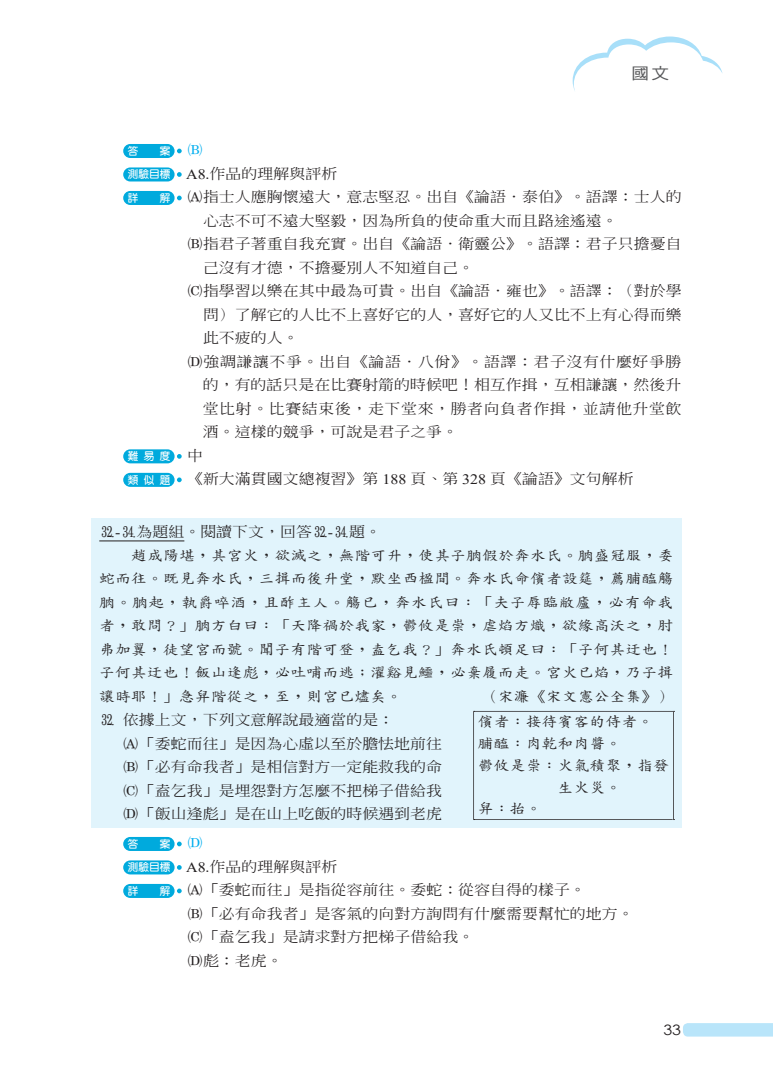
<style>
.page{position:relative;width:773px;height:1085px;background:#fff}
.page>*{position:absolute;margin:0;border:0;box-sizing:border-box;transform-origin:0 0}
.t1{font:16px "DF Hei Std W5";color:#57585a;scale:1.11 1}
.t2{font:500 14.38px/23.5px "AR Std Song B5";color:#231f20;scale:1.11 1}
.t3{font:500 14.38px/23.5px "AR Stdkai U30";color:#231f20;text-align:justify;scale:1.11 1}
.t4{font:500 14.38px "AR Std Song B5";letter-spacing:.035em;color:#231f20;scale:1.11 1}
.t5{font:14.38px "Century Gothic";color:#231f20;scale:1.11 1}
.t6{font:700 10.62px "AR Yuan B5";color:#fff}
.s1{font-family:"HL07";font-weight:400;font-size:14.38px;color:#00aeef}
.s2{font-family:"AR Yuan B5";font-weight:700;font-size:10.62px;color:#fff}
.s3{font-family:"Times New Roman";font-weight:400}
.s4{font-family:"HL07";font-weight:400}
.s5{font-family:"AR Std Song B5";font-weight:500;font-size:14.38px;color:#231f20}
.s6{font-family:"HL01";font-weight:400}
</style>
<div class="page">
<svg style="left:683px;top:1023px;width:89px;height:13px"></svg>
<svg style="left:572px;top:36px;width:150px;height:55px"></svg>
<div style="left:123px;top:144px;width:51px;height:14px;background:#0ad;border-radius:7px"></div>
<svg style="left:177px;top:149px;width:5px;height:4px"></svg>
<div style="left:123px;top:167px;width:51px;height:14px;background:#0ad;border-radius:7px"></div>
<svg style="left:177px;top:172px;width:5px;height:5px"></svg>
<div style="left:123px;top:191px;width:51px;height:14px;background:#0ad;border-radius:7px"></div>
<svg style="left:177px;top:195px;width:5px;height:5px"></svg>
<div style="left:123px;top:449px;width:51px;height:14px;background:#0ad;border-radius:7px"></div>
<svg style="left:177px;top:454px;width:5px;height:4px"></svg>
<div style="left:123px;top:473px;width:51px;height:14px;background:#0ad;border-radius:7px"></div>
<svg style="left:177px;top:477px;width:5px;height:5px"></svg>
<div style="left:91px;top:518px;width:590px;height:309px;background:#e1f4fc"></div>
<hr style="left:99px;top:540px;width:85px;height:1px;background:#231f20">
<div style="left:123px;top:836px;width:51px;height:14px;background:#0ad;border-radius:7px"></div>
<svg style="left:177px;top:841px;width:5px;height:5px"></svg>
<div style="left:123px;top:860px;width:51px;height:14px;background:#0ad;border-radius:7px"></div>
<svg style="left:177px;top:865px;width:5px;height:4px"></svg>
<div style="left:123px;top:883px;width:51px;height:14px;background:#0ad;border-radius:7px"></div>
<svg style="left:177px;top:888px;width:5px;height:5px"></svg>
<svg style="left:473px;top:711px;width:201px;height:109px"></svg>
<p class="t1" style="left:631px;top:64px;width:35px">國文</p>
<p class="t6" style="left:128px;top:146px;width:77px">答　　案 <span class="s1">B</span></p>
<p class="t2" style="left:128px;top:162px;width:190px"><span class="s2">測驗目標</span> <span class="s3">A8.</span>作品的理解與評析</p>
<p class="t2" style="left:128px;top:185px;width:500px"><span class="s2">詳　　解</span> <span class="s4">A</span>指士人應胸懷遠大，意志堅忍。出自《論語．泰伯》。語譯：士人的</p>
<p class="t2" style="left:203px;top:209px;width:375px">心志不可不遠大堅毅，因為所負的使命重大而且路途遙遠。</p>
<p class="t2" style="left:187px;top:232px;width:447px"><span class="s4">B</span>指君子著重自我充實。出自《論語．衛靈公》。語譯：君子只擔憂自</p>
<p class="t2" style="left:203px;top:256px;width:246px">己沒有才德，不擔憂別人不知道自己。</p>
<p class="t2" style="left:187px;top:279px;width:447px"><span class="s4">C</span>指學習以樂在其中最為可貴。出自《論語．雍也》。語譯：（對於學</p>
<p class="t2" style="left:203px;top:303px;width:432px">問）了解它的人比不上喜好它的人，喜好它的人又比不上有心得而樂</p>
<p class="t2" style="left:203px;top:326px;width:88px">此不疲的人。</p>
<p class="t4" style="left:187px;top:354px;width:447px"><span class="s4">D</span>強調謙讓不爭。出自《論語．八佾》。語譯：君子沒有什麼好爭勝</p>
<p class="t2" style="left:203px;top:373px;width:432px">的，有的話只是在比賽射箭的時候吧！相互作揖，互相謙讓，然後升</p>
<p class="t4" style="left:203px;top:401px;width:433px">堂比射。比賽結束後，走下堂來，勝者向負者作揖，並請他升堂飲</p>
<p class="t2" style="left:203px;top:420px;width:231px">酒。這樣的競爭，可說是君子之爭。</p>
<p class="t6" style="left:128px;top:451px;width:77px">難易度 <span class="s5">中</span></p>
<p class="t2" style="left:128px;top:467px;width:457px"><span class="s2">類似題</span> 《新大滿貫國文總複習》第 <span class="s3">188</span> 頁、第 <span class="s3">328</span> 頁《論語》文句解析</p>
<p class="t2" style="left:99px;top:520px;width:255px"><span class="s6">X</span><span class="s3">-</span><span class="s6">V</span>為題組。閱讀下文，回答<span class="s6">X</span><span class="s3">-</span><span class="s6">V</span>題。</p>
<p class="t3" style="left:99px;top:543px;width:519px;text-indent:32px">趙成陽堪，其宮火，欲滅之，無階可升，使其子朒假於奔水氏。朒盛冠服，委蛇而往。既見奔水氏，三揖而後升堂，默坐西楹間。奔水氏命儐者設筵，薦脯醢觴朒。朒起，執爵啐酒，且酢主人。觴已，奔水氏曰：「夫子辱臨敝廬，必有命我者，敢問？」朒方白曰：「天降禍於我家，鬱攸是崇，虐焰方熾，欲緣高沃之，肘弗加翼，徒望宮而號。聞子有階可登，盍乞我？」奔水氏頓足曰：「子何其迂也！子何其迂也！飯山逢彪，必吐哺而逃；濯谿見鱷，必棄履而走。宮火已焰，乃子揖讓時耶！」急舁階從之，至，則宮已燼矣。</p>
<p class="t3" style="left:482px;top:684px;width:174px">（宋濂《宋文憲公全集》）</p>
<p class="t2" style="left:123px;top:707px;width:289px;text-indent:-24px"><span class="s6">X</span> 依據上文，下列文意解說最適當的是：<br><span class="s4">A</span>「委蛇而往」是因為心虛以至於膽怯地前往<br><span class="s4">B</span>「必有命我者」是相信對方一定能救我的命<br><span class="s4">C</span>「盍乞我」是埋怨對方怎麼不把梯子借給我<br><span class="s4">D</span>「飯山逢彪」是在山上吃飯的時候遇到老虎</p>
<p class="t6" style="left:128px;top:838px;width:77px">答　　案 <span class="s1">D</span></p>
<p class="t2" style="left:128px;top:854px;width:190px"><span class="s2">測驗目標</span> <span class="s3">A8.</span>作品的理解與評析</p>
<p class="t2" style="left:128px;top:878px;width:414px"><span class="s2">詳　　解</span> <span class="s4">A</span>「委蛇而往」是指從容前往。委蛇：從容自得的樣子。</p>
<p class="t2" style="left:187px;top:901px;width:404px"><span class="s4">B</span>「必有命我者」是客氣的向對方詢問有什麼需要幫忙的地方。</p>
<p class="t2" style="left:187px;top:925px;width:260px"><span class="s4">C</span>「盍乞我」是請求對方把梯子借給我。</p>
<p class="t2" style="left:187px;top:948px;width:88px"><span class="s4">D</span>彪：老虎。</p>
<p class="t3" style="left:477px;top:710px;width:160px">儐者：接待賓客的侍者。</p>
<p class="t3" style="left:477px;top:731px;width:131px">脯醢：肉乾和肉醬。</p>
<p class="t3" style="left:477px;top:753px;width:174px">鬱攸是崇：火氣積聚，指發</p>
<p class="t3" style="left:557px;top:775px;width:59px">生火災。</p>
<p class="t3" style="left:477px;top:797px;width:59px">舁：抬。</p>
<p class="t5" style="left:663px;top:1019px;width:17px">33</p>
</div>
